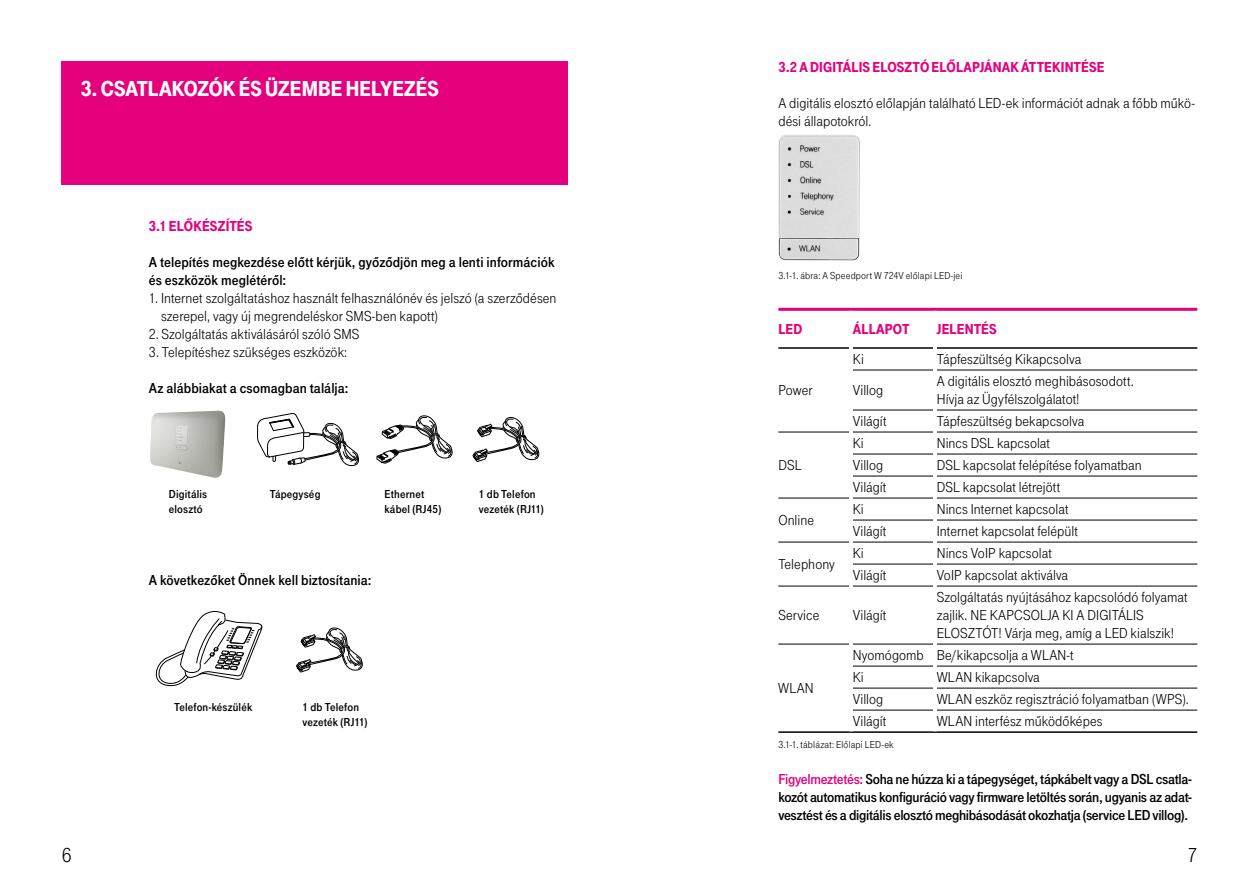
<style>
.page{position:relative;width:1259px;height:893px;background:#fff}
.page>*{position:absolute;margin:0;border:0;box-sizing:border-box;transform-origin:0 0}
.t1{font:22.5px "Tele Grotesk H Ultr";color:#fff}
.t2{font:21px "Tele Grotesk H Norm";color:#000}
.t3{font:15px/18px "Tele Grotesk H Norm";letter-spacing:.005em;color:#000}
.t4{font:700 15px/18px "Tele Grotesk H";letter-spacing:.005em;color:#000}
.t5{font:15px "Tele Grotesk H Ultr";letter-spacing:.01em;color:#e5007d}
.t6{font:700 12px/14.4px "Tele Grotesk H";letter-spacing:.01em;color:#000}
.t7{font:10.5px "Tele Grotesk H Norm";letter-spacing:.02em;color:#000}
.s1{color:#e5007d}
</style>
<div class="page">
<svg style="left:257px;top:413px;width:103px;height:54px"></svg>
<svg style="left:376px;top:415px;width:77px;height:48px"></svg>
<svg style="left:473px;top:417px;width:67px;height:45px"></svg>
<img style="left:150px;top:411px;width:75px;height:67px">
<svg style="left:296px;top:627px;width:67px;height:45px"></svg>
<svg style="left:155px;top:611px;width:108px;height:76px"></svg>
<img style="left:778px;top:135px;width:82px;height:126px">
<hr style="left:778px;top:731px;width:73px;height:2px;background:#000">
<hr style="left:851px;top:731px;width:84px;height:2px;background:#000">
<hr style="left:935px;top:731px;width:262px;height:2px;background:#000">
<hr style="left:778px;top:308px;width:73px;height:3px;background:#e5007d">
<hr style="left:851px;top:308px;width:84px;height:3px;background:#e5007d">
<hr style="left:935px;top:308px;width:262px;height:3px;background:#e5007d">
<hr style="left:853px;top:370px;width:80px;height:1px;background:#000">
<hr style="left:937px;top:370px;width:260px;height:1px;background:#000">
<hr style="left:853px;top:410px;width:80px;height:1px;background:#000">
<hr style="left:937px;top:410px;width:260px;height:1px;background:#000">
<hr style="left:778px;top:432px;width:71px;height:1px;background:#000">
<hr style="left:853px;top:432px;width:80px;height:1px;background:#000">
<hr style="left:937px;top:432px;width:260px;height:1px;background:#000">
<hr style="left:853px;top:454px;width:80px;height:1px;background:#000">
<hr style="left:937px;top:454px;width:260px;height:1px;background:#000">
<hr style="left:853px;top:476px;width:80px;height:1px;background:#000">
<hr style="left:937px;top:476px;width:260px;height:1px;background:#000">
<hr style="left:778px;top:498px;width:71px;height:1px;background:#000">
<hr style="left:853px;top:498px;width:80px;height:1px;background:#000">
<hr style="left:937px;top:498px;width:260px;height:1px;background:#000">
<hr style="left:853px;top:520px;width:80px;height:1px;background:#000">
<hr style="left:937px;top:520px;width:260px;height:1px;background:#000">
<hr style="left:778px;top:542px;width:71px;height:1px;background:#000">
<hr style="left:853px;top:542px;width:80px;height:1px;background:#000">
<hr style="left:937px;top:542px;width:260px;height:1px;background:#000">
<hr style="left:853px;top:564px;width:80px;height:1px;background:#000">
<hr style="left:937px;top:564px;width:260px;height:1px;background:#000">
<hr style="left:778px;top:586px;width:71px;height:1px;background:#000">
<hr style="left:853px;top:586px;width:80px;height:1px;background:#000">
<hr style="left:937px;top:586px;width:260px;height:1px;background:#000">
<hr style="left:778px;top:644px;width:71px;height:1px;background:#000">
<hr style="left:853px;top:644px;width:80px;height:1px;background:#000">
<hr style="left:937px;top:644px;width:260px;height:1px;background:#000">
<hr style="left:853px;top:666px;width:80px;height:1px;background:#000">
<hr style="left:937px;top:666px;width:260px;height:1px;background:#000">
<hr style="left:853px;top:688px;width:80px;height:1px;background:#000">
<hr style="left:937px;top:688px;width:260px;height:1px;background:#000">
<hr style="left:853px;top:710px;width:80px;height:1px;background:#000">
<hr style="left:937px;top:710px;width:260px;height:1px;background:#000">
<hr style="left:778px;top:347px;width:71px;height:2px;background:#000">
<hr style="left:853px;top:347px;width:80px;height:2px;background:#000">
<hr style="left:937px;top:347px;width:260px;height:2px;background:#000">
<div style="left:62px;top:62px;width:506px;height:123px;background:#e5007d"></div>
<h1 class="t1" style="left:81px;top:76px;width:359px">3. CSATLAKOZÓK ÉS ÜZEMBE HELYEZÉS</h1>
<p class="t5" style="left:149px;top:218px;width:105px">3.1 ELŐKÉSZÍTÉS</p>
<p class="t4" style="left:149px;top:253px;width:407px">A telepítés megkezdése előtt kérjük, győződjön meg a lenti információk és eszközök meglétéről:</p>
<p class="t3" style="left:161px;top:289px;width:397px;text-indent:-12px">1. Internet szolgáltatáshoz használt felhasználónév és jelszó (a szerződésen szerepel, vagy új megrendeléskor SMS-ben kapott)</p>
<p class="t3" style="left:149px;top:325px;width:195px">2. Szolgáltatás aktiválásáról szóló SMS</p>
<p class="t3" style="left:149px;top:343px;width:200px">3. Telepítéshez szükséges eszközök:</p>
<p class="t4" style="left:149px;top:379px;width:201px">Az alábbiakat a csomagban találja:</p>
<p class="t6" style="left:169px;top:487px;width:40px">Digitális elosztó</p>
<p class="t6" style="left:270px;top:487px;width:52px">Tápegység</p>
<p class="t6" style="left:384px;top:487px;width:58px">Ethernet kábel (RJ45)</p>
<p class="t6" style="left:479px;top:487px;width:66px">1 db Telefon vezeték (RJ11)</p>
<p class="t4" style="left:149px;top:571px;width:224px">A következőket Önnek kell biztosítania:</p>
<p class="t6" style="left:174px;top:700px;width:80px">Telefon-készülék</p>
<p class="t6" style="left:302px;top:700px;width:66px">1 db Telefon vezeték (RJ11)</p>
<p class="t5" style="left:778px;top:58px;width:328px">3.2 ADIGITÁLIS ELOSZTÓ ELŐLAPJÁNAK ÁTTEKINTÉSE</p>
<p class="t3" style="left:778px;top:94px;width:418px">A digitális elosztó előlapján található LED-ek információt adnak a főbb műkö&shy;dési állapotokról.</p>
<p class="t7" style="left:778px;top:270px;width:186px">3.1-1. ábra: A Speedport W 724V előlapi LED-jei</p>
<p class="t5" style="left:778px;top:320px;width:26px">LE D</p>
<p class="t5" style="left:853px;top:320px;width:58px">ÁLLAPOT</p>
<p class="t5" style="left:937px;top:320px;width:61px">JELENTÉS</p>
<p class="t3" style="left:778px;top:381px;width:36px">Power</p>
<p class="t3" style="left:778px;top:456px;width:17px">DSL</p>
<p class="t3" style="left:778px;top:511px;width:37px">Online</p>
<p class="t3" style="left:778px;top:555px;width:58px">Telephony</p>
<p class="t3" style="left:853px;top:350px;width:13px">Ki</p>
<p class="t3" style="left:937px;top:350px;width:146px">Tápfeszültség Kikapcsolva</p>
<p class="t3" style="left:853px;top:381px;width:32px">Villog</p>
<p class="t3" style="left:937px;top:372px;width:198px">A digitális elosztó meghibásosodott.<br>Hívja az Ügyfélszolgálatot!</p>
<p class="t3" style="left:853px;top:412px;width:35px">Világít</p>
<p class="t3" style="left:937px;top:412px;width:149px">Tápfeszültség bekapcsolva</p>
<p class="t3" style="left:853px;top:434px;width:13px">Ki</p>
<p class="t3" style="left:937px;top:434px;width:115px">Nincs DSL kapcsolat</p>
<p class="t3" style="left:853px;top:456px;width:32px">Villog</p>
<p class="t3" style="left:937px;top:456px;width:206px">DSL kapcsolat felépítése folyamatban</p>
<p class="t3" style="left:853px;top:478px;width:35px">Világít</p>
<p class="t3" style="left:937px;top:478px;width:125px">DSL kapcsolat létrejött</p>
<p class="t3" style="left:853px;top:500px;width:13px">Ki</p>
<p class="t3" style="left:937px;top:500px;width:133px">Nincs Internet kapcsolat</p>
<p class="t3" style="left:853px;top:522px;width:35px">Világít</p>
<p class="t3" style="left:937px;top:522px;width:143px">Internet kapcsolat felépült</p>
<p class="t3" style="left:853px;top:544px;width:13px">Ki</p>
<p class="t3" style="left:937px;top:544px;width:116px">Nincs VoIP kapcsolat</p>
<p class="t3" style="left:853px;top:566px;width:35px">Világít</p>
<p class="t3" style="left:937px;top:566px;width:133px">VoIP kapcsolat aktiválva</p>
<p class="t3" style="left:778px;top:606px;width:43px">Service</p>
<p class="t3" style="left:853px;top:606px;width:35px">Világít</p>
<p class="t3" style="left:937px;top:588px;width:252px">Szolgáltatás nyújtásához kapcsolódó folyamat zajlik. NE KAPCSOLJA KI A DIGITÁLIS<br>ELOSZTÓT</p>
<p class="t3" style="left:998px;top:624px;width:177px">! Várja meg, amíg a LED kialszik!</p>
<p class="t3" style="left:853px;top:644px;width:222px;line-height:22px">Nyomógomb Be/kikapcsolja a WLAN-t<br>Ki</p>
<p class="t3" style="left:937px;top:668px;width:20px">WLAN</p>
<p class="t3" style="left:975px;top:668px;width:66px">kikapcsolva</p>
<p class="t3" style="left:778px;top:679px;width:20px">WLAN</p>
<p class="t3" style="left:853px;top:690px;width:32px">Villog</p>
<p class="t3" style="left:937px;top:690px;width:20px">WLAN</p>
<p class="t3" style="left:975px;top:690px;width:215px">eszköz regisztráció folyamatban (WPS).</p>
<p class="t3" style="left:853px;top:712px;width:35px">Világít</p>
<p class="t3" style="left:937px;top:712px;width:20px">WLAN</p>
<p class="t3" style="left:975px;top:712px;width:129px">interfész működőképes</p>
<p class="t7" style="left:778px;top:739px;width:117px">3.1-1. táblázat: Előlapi LED-ek</p>
<p class="t4" style="left:778px;top:771px;width:415px;text-align:justify"><span class="s1">Figyelmeztetés:</span> Soha ne húzza ki a tápegységet, tápkábelt vagy a DSL csatla&shy;kozót automatikus konfiguráció vagy firmware letöltés során, ugyanis az adat&shy;vesztést és a digitális elosztó meghibásodását okozhatja (service LED villog).</p>
<h2 class="t2" style="left:62px;top:843px;width:11px">6</h2>
<h2 class="t2" style="left:1187px;top:843px;width:11px">7</h2>
</div>
